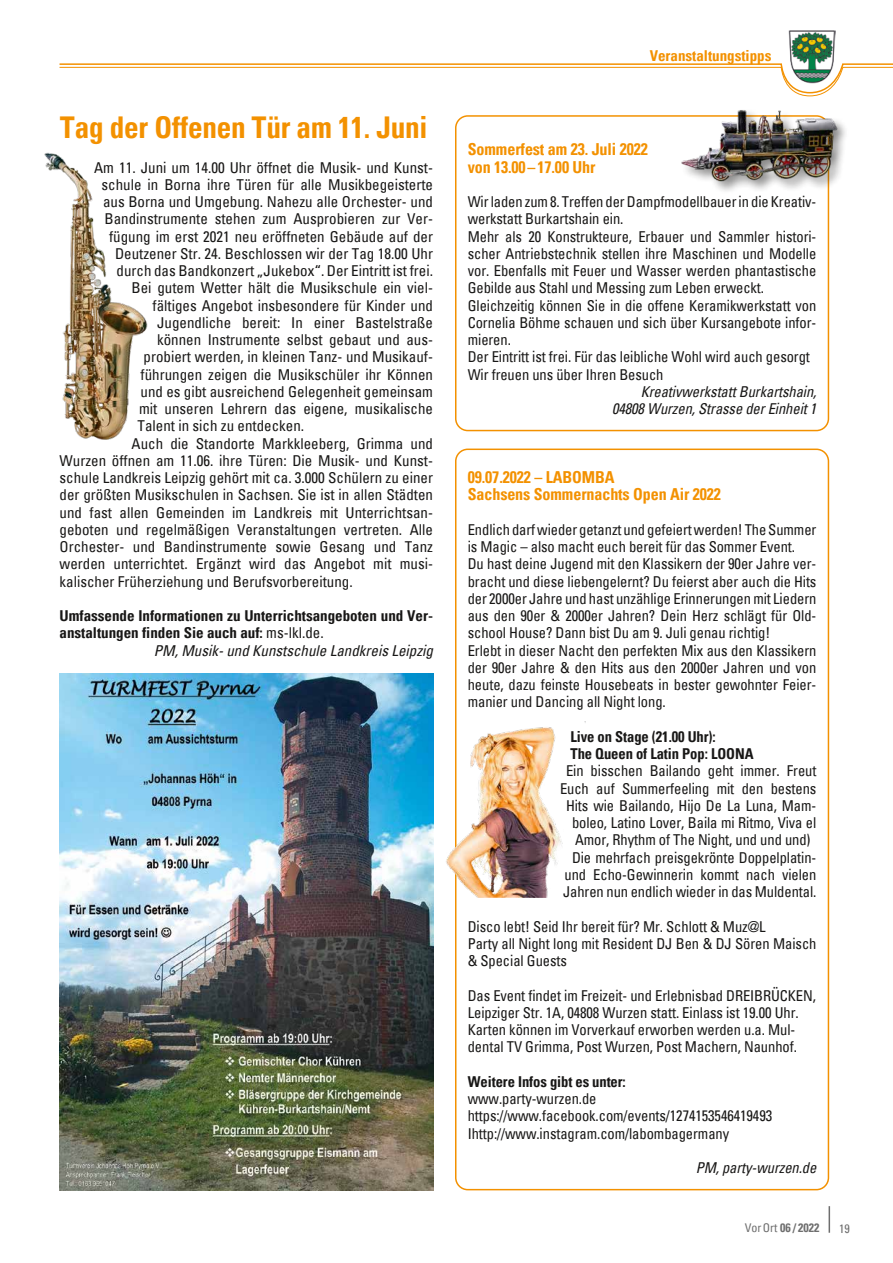
<style>
.page{position:relative;width:893px;height:1263px;background:#fff}
.page>*{position:absolute;margin:0;border:0;box-sizing:border-box;transform-origin:0 0}
.t1{font:700 condensed 30px "Univers";letter-spacing:-.005em;color:#f39100}
.t2{font:700 condensed 16.5px/17.2px "Univers";letter-spacing:-.005em;color:#f39100}
.t3{font:condensed 15px/17.2px "Univers";letter-spacing:-.005em;color:#181716}
.t4{font:700 condensed 15px/17.2px "Univers";color:#181716}
.t5{font:italic condensed 15px/17.2px "Univers";letter-spacing:-.005em;color:#181716;text-align:right}
.t6{font:700 condensed 15px "Univers";color:#f39100}
.t7{font:700 condensed 12px "Univers";color:#6e6e6e}
.t8{font:condensed 12px "Univers";color:#6e6e6e}
.s1{font-weight:400}
</style>
<div class="page">
<img style="left:788px;top:30px;width:47px;height:33px">
<svg style="left:59px;top:63px;width:834px;height:32px"></svg>
<svg style="left:829px;top:1206px;width:1px;height:27px"></svg>
<div style="left:455px;top:449px;width:374px;height:741px;border:2px solid #f39100;border-radius:12px"></div>
<div style="left:455px;top:115px;width:374px;height:316px;border:2px solid #f39100;border-radius:12px"></div>
<img style="left:446px;top:721px;width:140px;height:176px">
<img style="left:675px;top:95px;width:170px;height:104px">
<img style="left:60px;top:674px;width:374px;height:516px">
<img style="left:44px;top:152px;width:104px;height:288px">
<h1 class="t1" style="left:60px;top:109px;width:369px">Tag der Offenen Tür am 11. Juni</h1>
<p class="t3" style="left:94px;top:158px;width:341px">Am 11. Juni um 14.00 Uhr öffnet die Musik- und Kunst-</p>
<p class="t3" style="left:102px;top:175px;width:333px">schule in Borna ihre Türen für alle Musikbegeisterte</p>
<p class="t3" style="left:103px;top:193px;width:331px">aus Borna und Umgebung. Nahezu alle Orchester- und</p>
<p class="t3" style="left:105px;top:210px;width:330px">Bandinstrumente stehen zum Ausprobieren zur Ver-</p>
<p class="t3" style="left:109px;top:227px;width:325px">fügung im erst 2021 neu eröffneten Gebäude auf der</p>
<p class="t3" style="left:115px;top:244px;width:319px">Deutzener Str. 24. Beschlossen wir der Tag 18.00 Uhr</p>
<p class="t3" style="left:117px;top:262px;width:318px">durch das Bandkonzert „Jukebox“. Der Eintritt ist frei.</p>
<p class="t3" style="left:132px;top:279px;width:303px">Bei gutem Wetter hält die Musikschule ein viel-</p>
<p class="t3" style="left:153px;top:296px;width:282px">fältiges Angebot insbesondere für Kinder und</p>
<p class="t3" style="left:157px;top:313px;width:278px">Jugendliche bereit: In einer Bastelstraße</p>
<p class="t3" style="left:157px;top:331px;width:277px">können Instrumente selbst gebaut und aus-</p>
<p class="t3" style="left:144px;top:348px;width:291px">probiert werden, in kleinen Tanz- und Musikauf-</p>
<p class="t3" style="left:141px;top:365px;width:294px">führungen zeigen die Musikschüler ihr Können</p>
<p class="t3" style="left:141px;top:382px;width:294px">und es gibt ausreichend Gelegenheit gemeinsam</p>
<p class="t3" style="left:139px;top:400px;width:295px">mit unseren Lehrern das eigene, musikalische</p>
<p class="t3" style="left:138px;top:417px;width:168px">Talent in sich zu entdecken.</p>
<p class="t3" style="left:132px;top:434px;width:303px">Auch die Standorte Markkleeberg, Grimma und</p>
<p class="t3" style="left:60px;top:451px;width:375px">Wurzen öffnen am 11.06. ihre Türen: Die Musik- und Kunst-</p>
<p class="t3" style="left:60px;top:469px;width:375px">schule Landkreis Leipzig gehört mit ca. 3.000 Schülern zu einer</p>
<p class="t3" style="left:60px;top:486px;width:375px">der größten Musikschulen in Sachsen. Sie ist in allen Städten</p>
<p class="t3" style="left:60px;top:503px;width:375px">und fast allen Gemeinden im Landkreis mit Unterrichtsan-</p>
<p class="t3" style="left:60px;top:520px;width:375px">geboten und regelmäßigen Veranstaltungen vertreten. Alle</p>
<p class="t3" style="left:60px;top:538px;width:375px">Orchester- und Bandinstrumente sowie Gesang und Tanz</p>
<p class="t3" style="left:60px;top:555px;width:375px">werden unterrichtet. Ergänzt wird das Angebot mit musi-</p>
<p class="t3" style="left:60px;top:572px;width:295px">kalischer Früherziehung und Berufsvorbereitung.</p>
<p class="t4" style="left:60px;top:607px;width:375px">Umfassende Informationen zu Unterrichtsangeboten und Ver-</p>
<p class="t4" style="left:60px;top:624px;width:266px">anstaltungen finden Sie auch auf: <span class="s1">ms-lkl.de.</span></p>
<p class="t5" style="left:154px;top:641px;width:281px">PM, Musik- und Kunstschule Landkreis Leipzig</p>
<p class="t6" style="left:650px;top:46px;width:123px">Veranstaltungstipps</p>
<p class="t2" style="left:468px;top:141px;width:182px">Sommerfest am 23. Juli 2022 von 13.00–17.00 Uhr</p>
<p class="t3" style="left:468px;top:193px;width:350px">Wir laden zum 8. Treffen der Dampfmodellbauer in die Kreativ&shy;werkstatt Burkartshain ein.<br>Mehr als 20 Konstrukteure, Erbauer und Sammler histori&shy;scher Antriebstechnik stellen ihre Maschinen und Modelle vor. Ebenfalls mit Feuer und Wasser werden phantastische Gebilde aus Stahl und Messing zum Leben erweckt.<br>Gleichzeitig können Sie in die offene Keramikwerkstatt von Cornelia Böhme schauen und sich über Kursangebote infor&shy;mieren.<br>Der Eintritt ist frei. Für das leibliche Wohl wird auch gesorgt Wir freuen uns über Ihren Besuch</p>
<p class="t5" style="left:612px;top:382px;width:206px">Kreativwerkstatt Burkartshain,<br>04808 Wurzen, Strasse der Einheit 1</p>
<p class="t2" style="left:468px;top:468px;width:255px">09.07.2022 – LABOMBA<br>Sachsens Sommernachts Open Air 2022</p>
<p class="t3" style="left:468px;top:520px;width:350px">Endlich darf wieder getanzt und gefeiert werden! The Summer is Magic – also macht euch bereit für das Sommer Event.<br>Du hast deine Jugend mit den Klassikern der 90er Jahre ver&shy;bracht und diese liebengelernt? Du feierst aber auch die Hits der 2000er Jahre und hast unzählige Erinnerungen mit Liedern aus den 90er &amp; 2000er Jahren? Dein Herz schlägt für Old&shy;school House? Dann bist Du am 9. Juli genau richtig!<br>Erlebt in dieser Nacht den perfekten Mix aus den Klassikern der 90er Jahre &amp; den Hits aus den 2000er Jahren und von heute, dazu feinste Housebeats in bester gewohnter Feier&shy;manier und Dancing all Night long.</p>
<p class="t4" style="left:570px;top:728px;width:185px">Live on Stage (21.00 Uhr):<br>The Queen of Latin Pop: LOONA</p>
<p class="t3" style="left:566px;top:762px;width:252px">Ein bisschen Bailando geht immer. Freut</p>
<p class="t3" style="left:560px;top:779px;width:258px">Euch auf Summerfeeling mit den bestens</p>
<p class="t3" style="left:566px;top:796px;width:252px">Hits wie Bailando, Hijo De La Luna, Mam-</p>
<p class="t3" style="left:572px;top:814px;width:246px">boleo, Latino Lover, Baila mi Ritmo, Viva el</p>
<p class="t3" style="left:575px;top:831px;width:237px">Amor, Rhythm of The Night, und und und)</p>
<p class="t3" style="left:572px;top:848px;width:246px">Die mehrfach preisgekrönte Doppelplatin-</p>
<p class="t3" style="left:564px;top:865px;width:253px">und Echo-Gewinnerin kommt nach vielen</p>
<p class="t3" style="left:563px;top:883px;width:255px">Jahren nun endlich wieder in das Muldental.</p>
<p class="t3" style="left:468px;top:917px;width:350px">Disco lebt! Seid Ihr bereit für? Mr. Schlott &amp; Muz@L<br>Party all Night long mit Resident DJ Ben &amp; DJ Sören Maisch &amp; Special Guests</p>
<p class="t3" style="left:468px;top:986px;width:350px">Das Event findet im Freizeit- und Erlebnisbad DREIBRÜCKEN, Leipziger Str. 1A, 04808 Wurzen statt. Einlass ist 19.00 Uhr.<br>Karten können im Vorverkauf erworben werden u.a. Mul&shy;dental TV Grimma, Post Wurzen, Post Machern, Naunhof.</p>
<p class="t4" style="left:468px;top:1073px;width:160px">Weitere Infos gibt es unter:</p>
<p class="t3" style="left:468px;top:1090px;width:306px">www.party-wurzen.de https://www.facebook.com/events/1274153546419493<br>Ihttp://www.instagram.com/labombagermany</p>
<p class="t5" style="left:696px;top:1159px;width:122px">PM, party-wurzen.de</p>
<p class="t7" style="left:745px;top:1221px;width:76px"><span class="s1">VorOrt</span> 06 / 2022</p>
<p class="t8" style="left:839px;top:1221px;width:12px">19</p>
</div>
